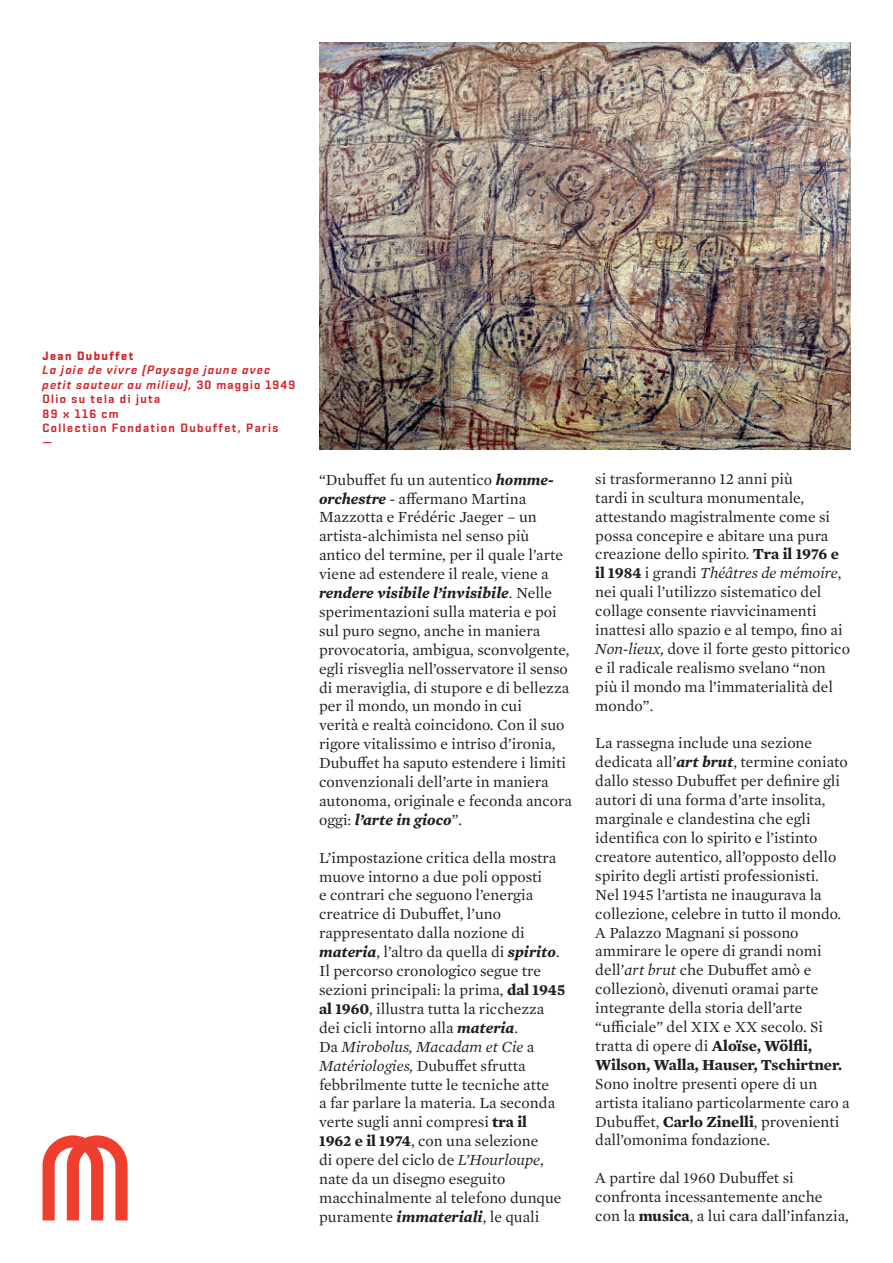
<style>
.page{position:relative;width:893px;height:1263px;background:#fff}
.page>*{position:absolute;margin:0;border:0;box-sizing:border-box;transform-origin:0 0}
.t1{font:15.75px/18.9px "Mercury Text G1";color:#231f20}
.t2{font:12px/14.4px "Shentox Regular 3";letter-spacing:.11em;color:#d1232a}
.t3{font:12px "Shentox Regular 4";letter-spacing:.12em;color:#d1232a}
.t4{font:12px "Shentox Regular 8";letter-spacing:.12em;color:#d1232a}
.s1{font-family:"Shentox Regular 4"}
.s2{font-weight:700;font-style:italic}
.s3{font-weight:700}
.s4{font-style:italic}
</style>
<div class="page">
<svg style="left:43px;top:1135px;width:85px;height:85px"></svg>
<img style="left:319px;top:43px;width:531px;height:406px">
<p class="t4" style="left:43px;top:349px;width:92px">Jean Dubuffet</p>
<p class="t2" style="left:43px;top:363px;width:254px">La joie de vivre (Paysage jaune avec petit sauteur au milieu), <span class="s1">30 maggio 1949</span></p>
<p class="t3" style="left:43px;top:392px;width:119px">Olio su tela di juta</p>
<p class="t3" style="left:43px;top:406px;width:78px">89 x 116 cm</p>
<p class="t3" style="left:43px;top:421px;width:237px">Collection Fondation Dubuffet, Paris</p>
<p class="t3" style="left:43px;top:435px;width:11px">—</p>
<p class="t1" style="left:319px;top:469px;width:254px">“Dubuffet fu un autentico <span class="s2">homme&shy;orchestre</span> - affermano Martina Mazzotta e Frédéric Jaeger – un artista-alchimista nel senso più antico del termine, per il quale l’arte viene ad estendere il reale, viene a <span class="s2">rendere visibile l’invisibile</span>. Nelle sperimentazioni sulla materia e poi sul puro segno, anche in maniera provocatoria, ambigua, sconvolgente, egli risveglia nell’osservatore il senso di meraviglia, di stupore e di bellezza per il mondo, un mondo in cui<br>verità e realtà coincidono. Con il suo rigore vitalissimo e intriso d’ironia, Dubuffet ha saputo estendere i limiti convenzionali dell’arte in maniera autonoma, originale e feconda ancora oggi: <span class="s2">l’arte in gioco</span>”.</p>
<p class="t1" style="left:319px;top:847px;width:242px">L’impostazione critica della mostra muove intorno a due poli opposti<br>e contrari che seguono l’energia creatrice di Dubuffet, l’uno rappresentato dalla nozione di <span class="s2">materia</span>, l’altro da quella di <span class="s2">spirito</span>.</p>
<p class="t1" style="left:319px;top:960px;width:248px">Il percorso cronologico segue tre sezioni principali: la prima, <span class="s3">dal 1945 al 1960</span>, illustra tutta la ricchezza dei cicli intorno alla <span class="s2">materia</span>.<br>Da <span class="s4">Mirobolus, Macadam et Cie</span> a <span class="s4">Matériologies,</span> Dubuffet sfrutta febbrilmente tutte le tecniche atte<br>a far parlare la materia. La seconda verte sugli anni compresi <span class="s3">tra il<br>1962 e il 1974</span>, con una selezione<br>di opere del ciclo de <span class="s4">L’Hourloupe</span>, nate da un disegno eseguito macchinalmente al telefono dunque puramente <span class="s2">immateriali</span>, le quali</p>
<p class="t1" style="left:595px;top:468px;width:256px">si trasformeranno 12 anni più<br>tardi in scultura monumentale, attestando magistralmente come si possa concepire e abitare una pura creazione dello spirito. <span class="s3">Tra il 1976 e il 1984</span> i grandi <span class="s4">Théâtres de mémoire</span>, nei quali l’utilizzo sistematico del collage consente riavvicinamenti inattesi allo spazio e al tempo, fino ai <span class="s4">Non-lieux,</span> dove il forte gesto pittorico e il radicale realismo svelano “non più il mondo ma l’immaterialità del mondo”.</p>
<p class="t1" style="left:595px;top:733px;width:256px">La rassegna include una sezione dedicata all’<span class="s2">art brut</span>, termine coniato dallo stesso Dubuffet per definire gli autori di una forma d’arte insolita, marginale e clandestina che egli identifica con lo spirito e l’istinto creatore autentico, all’opposto dello spirito degli artisti professionisti.<br>Nel 1945 l’artista ne inaugurava la collezione, celebre in tutto il mondo.<br>A Palazzo Magnani si possono ammirare le opere di grandi nomi dell’<span class="s4">art brut</span> che Dubuffet amò e collezionò, divenuti oramai parte integrante della storia dell’arte “ufficiale” del XIX e XX secolo. Si tratta di opere di <span class="s3">Aloïse, Wölfli, Wilson, Walla, Hauser, Tschirtner.<br></span>Sono inoltre presenti opere di un artista italiano particolarmente caro a Dubuffet, <span class="s3">Carlo Zinelli</span>, provenienti dall’omonima fondazione.</p>
<p class="t1" style="left:595px;top:1168px;width:255px">A partire dal 1960 Dubuffet si confronta incessantemente anche con la <span class="s3">musica</span>, a lui cara dall’infanzia,</p>
</div>
